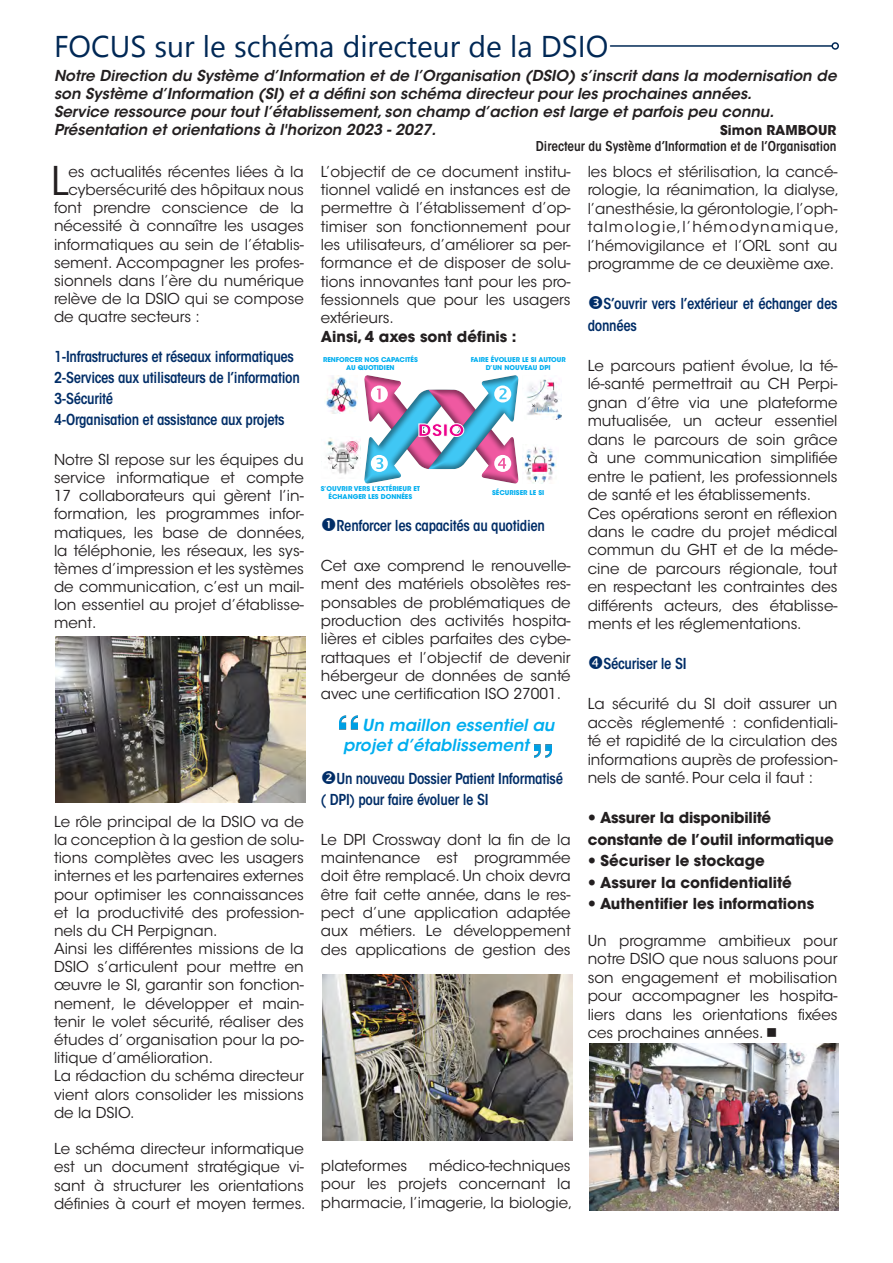
<style>
.page{position:relative;width:893px;height:1263px;background:#fff}
.page>*{position:absolute;margin:0;border:0;box-sizing:border-box;transform-origin:0 0}
.t1{font:39.3px "ITC Avant Garde Std";color:#231f20}
.t2{font:30px "Segoe UI Emoji";color:#002855}
.t3{font:italic 600 16.5px/19.8px "ITC Avant Garde Std";color:#00aeef}
.t4{font:15px/18.5px "ITC Avant Garde Std";color:#231f20;text-align:justify}
.t5{font:italic 600 15px/18px "ITC Avant Garde Std";color:#231f20}
.t6{font:600 condensed 15px/21.5px "ITC Avant Garde Std";letter-spacing:-.02em;color:#002d67}
.t7{font:700 15px/21.5px "ITC Avant Garde Std";color:#231f20}
.t8{font:600 condensed 13.5px "ITC Avant Garde Std";color:#231f20}
.t9{font:700 13.5px "ITC Avant Garde Std";color:#231f20}
.t10{font:700 6.6px/7.9px "ITC Avant Garde Std";color:#00aeef;text-align:center}
</style>
<div class="page">
<hr style="left:610px;top:45px;width:222px;height:2px;background:#002855">
<div style="left:831px;top:42px;width:8px;height:8px;border:2px solid #002855;border-radius:50%"></div>
<img style="left:340px;top:715px;width:17px;height:15px">
<img style="left:534px;top:744px;width:17px;height:14px">
<img style="left:326px;top:437px;width:33px;height:38px">
<img style="left:522px;top:446px;width:35px;height:38px">
<img style="left:326px;top:375px;width:32px;height:39px">
<img style="left:526px;top:379px;width:35px;height:41px">
<svg style="left:364px;top:375px;width:155px;height:109px"></svg>
<img style="left:589px;top:1043px;width:250px;height:167px">
<img style="left:55px;top:636px;width:250px;height:167px">
<img style="left:323px;top:974px;width:250px;height:167px">
<p class="t2" style="left:155px;top:28px;width:94px">▲◆ ● ▲</p>
<p class="t2" style="left:510px;top:28px;width:9px">●</p>
<p class="t5" style="left:54px;top:66px;width:784px">Notre Direction du Système d’Information et de l’Organisation (DSIO) s’inscrit dans la modernisation de son Système d’Information (SI) et a défini son schéma directeur pour les prochaines années.</p>
<p class="t5" style="left:54px;top:102px;width:721px">Service ressource pour tout l’établissement, son champ d’action est large et parfois peu connu.</p>
<p class="t5" style="left:54px;top:120px;width:383px">Présentation et orientations à l'horizon 2023 - 2027.</p>
<p class="t9" style="left:720px;top:121px;width:118px">Simon RAMBOUR</p>
<p class="t8" style="left:536px;top:137px;width:302px">Directeur du Système d’Information et de l’Organisation</p>
<p class="t1" style="left:51px;top:157px;width:19px">L</p>
<p class="t4" style="left:69px;top:162px;width:237px">es actualités récentes liées à la</p>
<p class="t4" style="left:69px;top:180px;width:237px">cybersécurité des hôpitaux nous</p>
<p class="t4" style="left:54px;top:199px;width:251px">font prendre conscience de la</p>
<p class="t4" style="left:54px;top:217px;width:251px">nécessité à connaître les usages</p>
<p class="t4" style="left:54px;top:235px;width:251px">informatiques au sein de l’établis-</p>
<p class="t4" style="left:54px;top:253px;width:251px">sement. Accompagner les profes-</p>
<p class="t4" style="left:54px;top:271px;width:251px">sionnels dans l’ère du numérique</p>
<p class="t4" style="left:54px;top:290px;width:251px">relève de la DSIO qui se compose</p>
<p class="t4" style="left:54px;top:308px;width:147px">de quatre secteurs :</p>
<p class="t6" style="left:54px;top:345px;width:241px">1-Infrastructures et réseaux informatiques</p>
<p class="t6" style="left:54px;top:367px;width:247px">2-Services aux utilisateurs de l’information</p>
<p class="t6" style="left:54px;top:388px;width:61px">3-Sécurité</p>
<p class="t6" style="left:54px;top:409px;width:232px">4-Organisation et assistance aux projets</p>
<p class="t4" style="left:54px;top:450px;width:253px">Notre SI repose sur les équipes du service informatique et compte 17 collaborateurs qui gèrent l’in&shy;formation, les programmes infor&shy;matiques, les base de données, la téléphonie, les réseaux, les sys&shy;tèmes d’impression et les systèmes de communication, c’est un mail&shy;lon essentiel au projet d’établisse&shy;ment.</p>
<p class="t4" style="left:54px;top:812px;width:251px">Le rôle principal de la DSIO va de la conception à la gestion de solu&shy;tions complètes avec les usagers internes et les partenaires externes pour optimiser les connaissances et la productivité des profession&shy;nels du CH Perpignan.</p>
<p class="t4" style="left:54px;top:940px;width:251px">Ainsi les différentes missions de la DSIO s’articulent pour mettre en œuvre le SI, garantir son fonction&shy;nement, le développer et main&shy;tenir le volet sécurité, réaliser des études d’ organisation pour la po&shy;litique d’amélioration.</p>
<p class="t4" style="left:54px;top:1067px;width:251px">La rédaction du schéma directeur vient alors consolider les missions de la DSIO.</p>
<p class="t4" style="left:54px;top:1140px;width:253px">Le schéma directeur informatique est un document stratégique vi&shy;sant à structurer les orientations définies à court et moyen termes.</p>
<p class="t4" style="left:321px;top:162px;width:251px">L’objectif de ce document institu&shy;tionnel validé en instances est de permettre à l’établissement d’op&shy;timiser son fonctionnement pour les utilisateurs, d’améliorer sa per&shy;formance et de disposer de solu&shy;tions innovantes tant pour les pro&shy;fessionnels que pour les usagers extérieurs.</p>
<p class="t7" style="left:321px;top:325px;width:197px">Ainsi, 4 axes sont définis :</p>
<p class="t10" style="left:323px;top:355px;width:96px">RENFORCER NOS CAPACITÉS<br>AU QUOTIDIEN</p>
<p class="t10" style="left:471px;top:355px;width:97px">FAIRE ÉVOLUER LE SI AUTOUR<br>D’UN NOUVEAU DPI</p>
<p class="t10" style="left:321px;top:485px;width:101px">S’OUVRIR VERS L’EXTÉRIEUR ET<br>ÉCHANGER LES DONNÉES</p>
<p class="t10" style="left:492px;top:489px;width:54px">SÉCURISER LE SI</p>
<p class="t6" style="left:337px;top:515px;width:210px">Renforcer les capacités au quotidien</p>
<p class="t4" style="left:321px;top:556px;width:251px">Cet axe comprend le renouvelle&shy;ment des matériels obsolètes res&shy;ponsables de problématiques de production des activités hospita&shy;lières et cibles parfaites des cybe&shy;rattaques et l’objectif de devenir hébergeur de données de santé avec une certification ISO 27001.</p>
<p class="t3" style="left:343px;top:715px;width:213px;text-indent:19px">Un maillon essentiel au projet d’établissement</p>
<p class="t6" style="left:337px;top:767px;width:228px">Un nouveau Dossier Patient Informatisé</p>
<p class="t6" style="left:321px;top:789px;width:169px">( DPI) pour faire évoluer le SI</p>
<p class="t4" style="left:321px;top:830px;width:251px">Le DPI Crossway dont la fin de la maintenance est programmée doit être remplacé. Un choix devra être fait cette année, dans le res&shy;pect d’une application adaptée aux métiers. Le développement des applications de gestion des</p>
<p class="t4" style="left:321px;top:1156px;width:253px;text-indent:108px">médico-techniques pour les projets concernant la pharmacie, l’imagerie, la biologie,</p>
<p class="t4" style="left:321px;top:1156px;width:88px">plateformes</p>
<p class="t4" style="left:588px;top:163px;width:253px">les blocs et stérilisation, la cancé&shy;rologie, la réanimation, la dialyse, l’anesthésie, la gérontologie, l’oph&shy;talmologie,l’hémodynamique, l’hémovigilance et l’ORL sont au programme de ce deuxième axe.</p>
<p class="t6" style="left:588px;top:293px;width:251px;text-indent:16px">S’ouvrir vers l’extérieur et échanger des données</p>
<p class="t4" style="left:588px;top:356px;width:251px">Le parcours patient évolue, la té&shy;lé-santé permettrait au CH Perpi&shy;gnan d’être via une plateforme mutualisée, un acteur essentiel dans le parcours de soin grâce à une communication simplifiée entre le patient, les professionnels de santé et les établissements.</p>
<p class="t4" style="left:588px;top:504px;width:251px">Ces opérations seront en réflexion dans le cadre du projet médical commun du GHT et de la méde&shy;cine de parcours régionale, tout en respectant les contraintes des différents acteurs, des établisse&shy;ments et les réglementations.</p>
<p class="t6" style="left:603px;top:653px;width:85px">Sécuriser le SI</p>
<p class="t4" style="left:588px;top:695px;width:251px">La sécurité du SI doit assurer un accès réglementé : confidentiali&shy;té et rapidité de la circulation des informations auprès de profession&shy;nels de santé. Pour cela il faut :</p>
<p class="t7" style="left:588px;top:807px;width:248px;text-indent:12px">Assurer la disponibilité constante de l’outil informatique</p>
<p class="t7" style="left:601px;top:850px;width:166px">Sécuriser le stockage</p>
<p class="t7" style="left:600px;top:871px;width:193px">Assurer la confidentialité</p>
<p class="t7" style="left:600px;top:893px;width:215px">Authentifier les informations</p>
<p class="t4" style="left:588px;top:931px;width:251px">Un programme ambitieux pour notre DSIO que nous saluons pour son engagement et mobilisation pour accompagner les hospita&shy;liers dans les orientations fixées ces prochaines années. ■</p>
</div>
